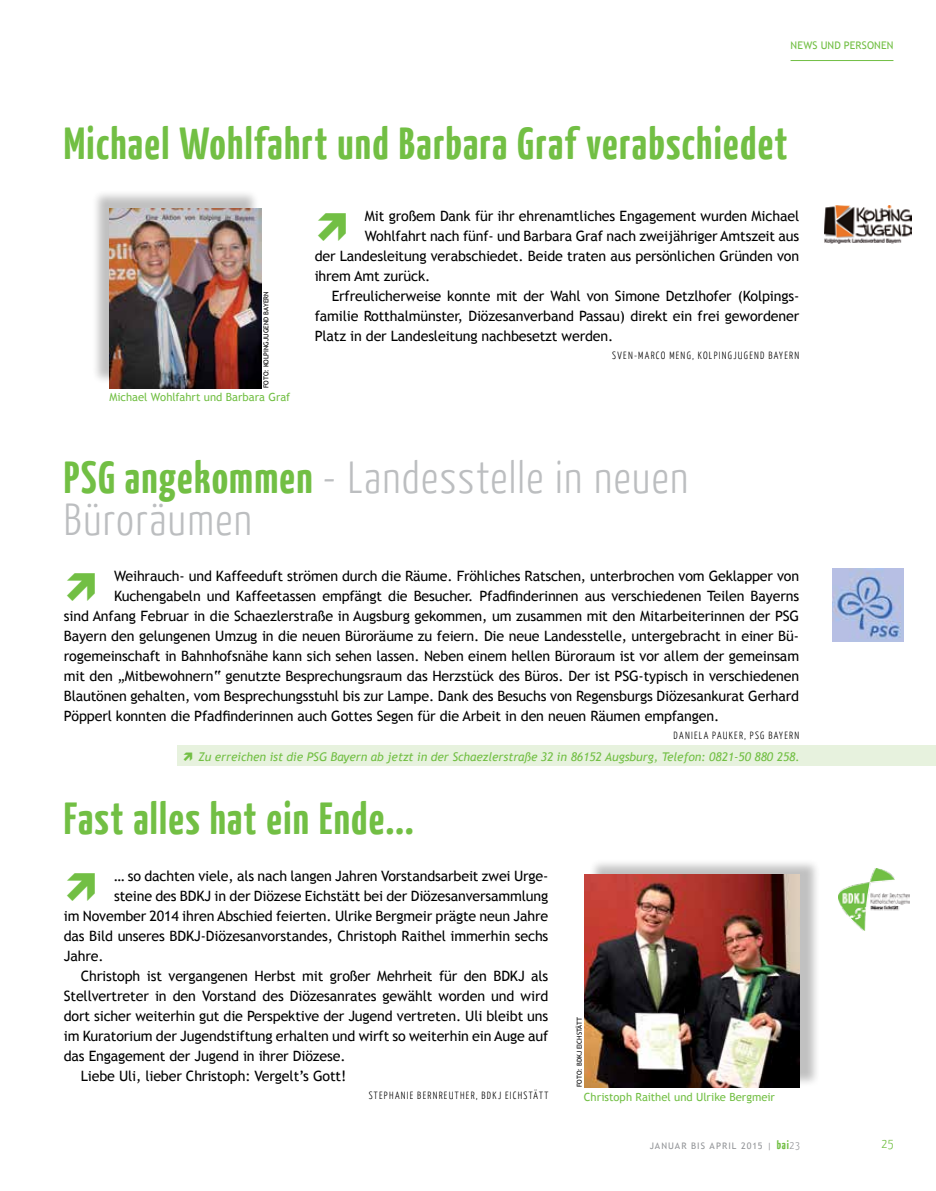
<style>
.page{position:relative;width:936px;height:1191px;background:#fff}
.page>*{position:absolute;margin:0;border:0;box-sizing:border-box;transform-origin:0 0}
.t1{font:700 45px "BDKJ";letter-spacing:.02em;color:#72bf44}
.t2{font:300 45px/42px "BDKJ";letter-spacing:.015em;color:#bcbec0}
.t3{font:14.25px "Trebuchet MS";letter-spacing:-.01em;color:#000}
.t4{font:300 13.5px "BDKJ";color:#72bf44}
.t5{font:italic 12px "Trebuchet MS";letter-spacing:-.005em;color:#72bf44}
.t6{font:11.25px "Trebuchet MS";color:#72bf44}
.t7{font:300 10.5px "BDKJ";letter-spacing:.105em;color:#000}
.t8{font:10.5px "Trebuchet MS";letter-spacing:.01em;color:#72bf44}
.t9{font:9px "Trebuchet MS";letter-spacing:.115em;color:#939598}
.t10{font:6.75px "Trebuchet MS";color:#000}
.s1{font-weight:700;color:#72bf44}
.s2{font-family:"BDKJ";font-weight:700;font-size:12px;color:#72bf44}
.s3{font-family:"BDKJ";font-weight:300;font-size:11.25px}
</style>
<div class="page">
<hr style="left:790px;top:60px;width:103px;height:1px;background:#72bf44">
<div style="left:177px;top:745px;width:758px;height:21px;background:#e7f2de"></div>
<img style="left:824px;top:206px;width:87px;height:38px">
<div style="left:588px;top:858px;width:232px;height:229px;background:#000;opacity:.25"></div>
<img style="left:584px;top:874px;width:215px;height:213px">
<img style="left:838px;top:868px;width:71px;height:62px">
<img style="left:832px;top:568px;width:71px;height:73px">
<div style="left:91px;top:189px;width:169px;height:196px;background:#000;opacity:.25"></div>
<img style="left:109px;top:209px;width:152px;height:179px">
<p class="t8" style="left:790px;top:39px;width:104px">NEWS UND PERSONEN</p>
<h1 class="t1" style="left:64px;top:114px;width:725px">Michael Wohlfahrt und Barbara Graf verabschiedet</h1>
<p class="t10" style="left:262px;top:388px;width:98px;rotate:-90deg">FOTO: KOLPINGJUGEND BAYERN</p>
<p class="t6" style="left:109px;top:390px;width:182px">Michael Wohlfahrt und Barbara Graf</p>
<p class="t3" style="left:365px;top:208px;width:436px">Mit großem Dank für ihr ehrenamtliches Engagement wurden Michael</p>
<p class="t3" style="left:365px;top:228px;width:436px">Wohlfahrt nach fünf- und Barbara Graf nach zweijähriger Amtszeit aus</p>
<p class="t3" style="left:314px;top:248px;width:486px">der Landesleitung verabschiedet. Beide traten aus persönlichen Gründen von</p>
<p class="t3" style="left:314px;top:268px;width:117px">ihrem Amt zurück.</p>
<p class="t3" style="left:332px;top:288px;width:469px">Erfreulicherweise konnte mit der Wahl von Simone Detzlhofer (Kolpings-</p>
<p class="t3" style="left:314px;top:308px;width:486px">familie Rotthalmünster, Diözesanverband Passau) direkt ein frei gewordener</p>
<p class="t3" style="left:314px;top:328px;width:300px">Platz in der Landesleitung nachbesetzt werden.</p>
<p class="t7" style="left:612px;top:349px;width:189px">SVEN-MARCO MENG, KOLPINGJUGEND BAYERN</p>
<h1 class="t2" style="left:64px;top:455px;width:626px"><span class="s1">PSG angekommen</span> - Landesstelle in neuen<br>Büroräumen</h1>
<p class="t3" style="left:114px;top:567px;width:686px">Weihrauch- und Kaffeeduft strömen durch die Räume. Fröhliches Ratschen, unterbrochen vom Geklapper von</p>
<p class="t3" style="left:114px;top:587px;width:686px">Kuchengabeln und Kaffeetassen empfängt die Besucher. Pfadfinderinnen aus verschiedenen Teilen Bayerns</p>
<p class="t3" style="left:64px;top:607px;width:736px">sind Anfang Februar in die Schaezlerstraße in Augsburg gekommen, um zusammen mit den Mitarbeiterinnen der PSG</p>
<p class="t3" style="left:64px;top:627px;width:736px">Bayern den gelungenen Umzug in die neuen Büroräume zu feiern. Die neue Landesstelle, untergebracht in einer Bü-</p>
<p class="t3" style="left:64px;top:647px;width:736px">rogemeinschaft in Bahnhofsnähe kann sich sehen lassen. Neben einem hellen Büroraum ist vor allem der gemeinsam</p>
<p class="t3" style="left:64px;top:667px;width:736px">mit den „Mitbewohnern“ genutzte Besprechungsraum das Herzstück des Büros. Der ist PSG-typisch in verschiedenen</p>
<p class="t3" style="left:64px;top:687px;width:736px">Blautönen gehalten, vom Besprechungsstuhl bis zur Lampe. Dank des Besuchs von Regensburgs Diözesankurat Gerhard</p>
<p class="t3" style="left:64px;top:707px;width:657px">Pöpperl konnten die Pfadfinderinnen auch Gottes Segen für die Arbeit in den neuen Räumen empfangen.</p>
<p class="t7" style="left:673px;top:728px;width:127px">DANIELA PAUKER, PSG BAYERN</p>
<p class="t5" style="left:198px;top:749px;width:603px">Zu erreichen ist die PSG Bayern ab jetzt in der Schaezlerstraße 32 in 86152 Augsburg, Telefon: 0821-50 880 258.</p>
<h1 class="t1" style="left:64px;top:788px;width:352px">Fast alles hat ein Ende...</h1>
<p class="t3" style="left:114px;top:867px;width:436px">… so dachten viele, als nach langen Jahren Vorstandsarbeit zwei Urge-</p>
<p class="t3" style="left:114px;top:887px;width:436px">steine des BDKJ in der Diözese Eichstätt bei der Diözesanversammlung</p>
<p class="t3" style="left:64px;top:907px;width:486px">im November 2014 ihren Abschied feierten. Ulrike Bergmeir prägte neun Jahre</p>
<p class="t3" style="left:64px;top:927px;width:486px">das Bild unseres BDKJ-Diözesanvorstandes, Christoph Raithel immerhin sechs</p>
<p class="t3" style="left:64px;top:947px;width:41px">Jahre.</p>
<p class="t3" style="left:81px;top:967px;width:469px">Christoph ist vergangenen Herbst mit großer Mehrheit für den BDKJ als</p>
<p class="t3" style="left:64px;top:987px;width:486px">Stellvertreter in den Vorstand des Diözesanrates gewählt worden und wird</p>
<p class="t3" style="left:64px;top:1007px;width:486px">dort sicher weiterhin gut die Perspektive der Jugend vertreten. Uli bleibt uns</p>
<p class="t3" style="left:64px;top:1027px;width:486px">im Kuratorium der Jugendstiftung erhalten und wirft so weiterhin ein Auge auf</p>
<p class="t3" style="left:64px;top:1047px;width:283px">das Engagement der Jugend in ihrer Diözese.</p>
<p class="t3" style="left:81px;top:1067px;width:267px">Liebe Uli, lieber Christoph: Vergelt’s Gott!</p>
<p class="t7" style="left:368px;top:1088px;width:181px">STEPHANIE BERNREUTHER, BDKJ EICHSTÄTT</p>
<p class="t10" style="left:575px;top:1087px;width:72px;rotate:-90deg">FOTO: BDKJ EICHSTÄTT</p>
<p class="t6" style="left:584px;top:1090px;width:192px">Christoph Raithel und Ulrike Bergmeir</p>
<p class="t9" style="left:649px;top:1140px;width:152px">JANUAR BIS APRIL 2015 | <span class="s2">bai</span><span class="s3">23</span></p>
<p class="t4" style="left:881px;top:1134px;width:14px">25</p>
</div>
